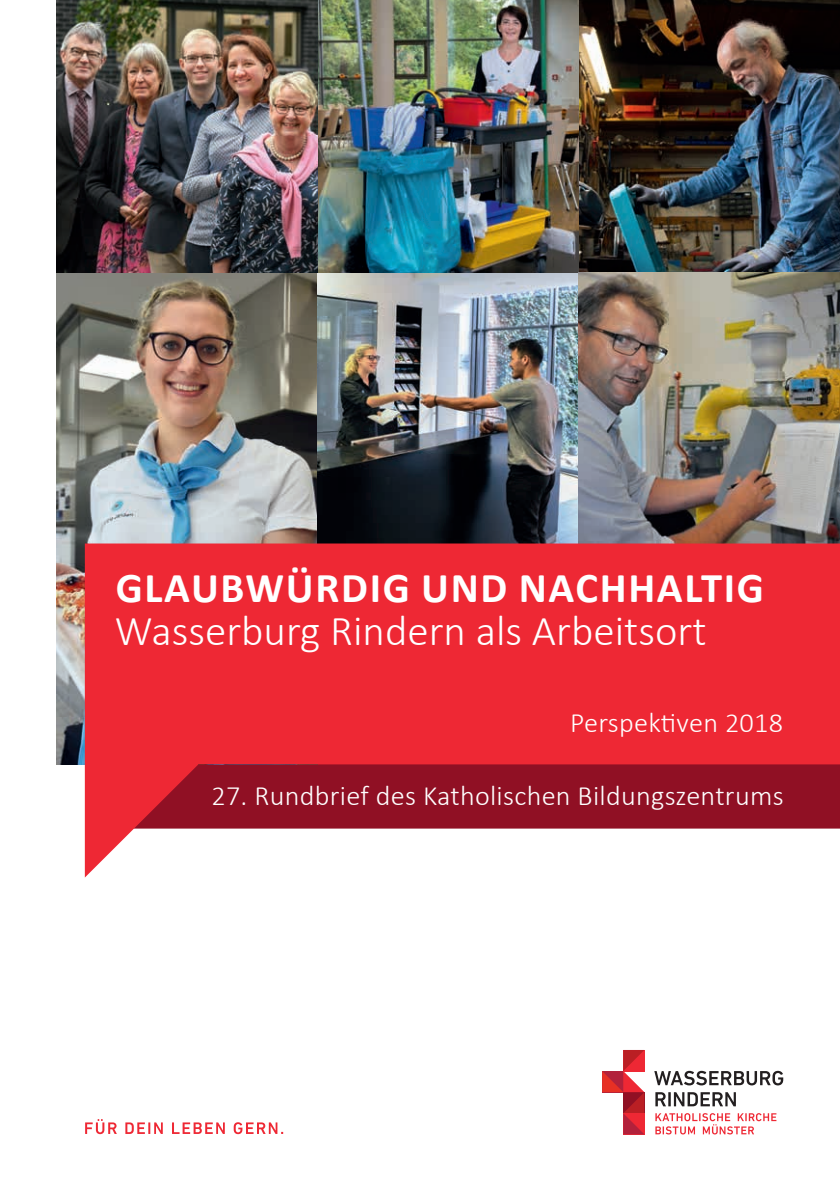
<style>
.page{position:relative;width:840px;height:1191px;background:#fff}
.page>*{position:absolute;margin:0;border:0;box-sizing:border-box;transform-origin:0 0}
.t1{font:300 42.6px "Calibri";color:#fff}
.t2{font:700 42.6px "Calibri";letter-spacing:.04em;color:#fff}
.t3{font:300 28px "Calibri";letter-spacing:.01em;color:#fff}
</style>
<div class="page">
<img style="left:317px;top:0;width:522px;height:543px">
<img style="left:57px;top:0;width:260px;height:764px">
<svg style="left:85px;top:543px;width:754px;height:334px;background:#e0424d"></svg>
<svg style="left:85px;top:1119px;width:32px;height:15px"></svg>
<svg style="left:125px;top:1122px;width:38px;height:12px"></svg>
<svg style="left:172px;top:1122px;width:53px;height:12px"></svg>
<svg style="left:233px;top:1122px;width:50px;height:12px"></svg>
<svg style="left:602px;top:1050px;width:42px;height:84px"></svg>
<svg style="left:655px;top:1113px;width:121px;height:21px"></svg>
<svg style="left:654px;top:1070px;width:128px;height:15px"></svg>
<svg style="left:655px;top:1092px;width:80px;height:14px"></svg>
<h1 class="t2" style="left:116px;top:561px;width:649px">GLAUBWÜRDIG UND NACHHALTIG</h1>
<h1 class="t1" style="left:115px;top:604px;width:593px">Wasserburg Rindern als Arbeitsort</h1>
<p class="t3" style="left:569px;top:705px;width:214px">Perspektiven 2018</p>
<p class="t3" style="left:211px;top:778px;width:573px">27. Rundbrief des Katholischen Bildungszentrums</p>
</div>
